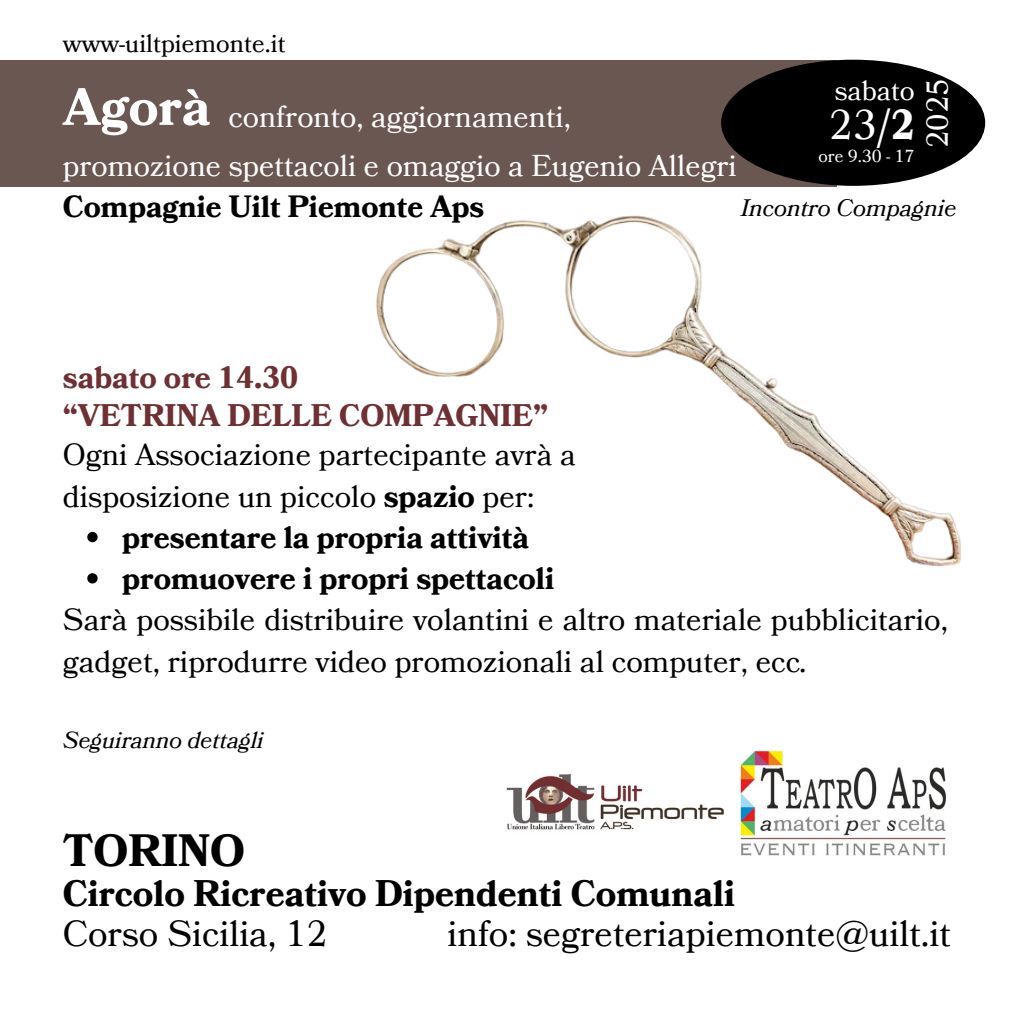
<style>
.page{position:relative;width:1013px;height:1013px;background:#fff}
.page>*{position:absolute;margin:0;border:0;box-sizing:border-box;transform-origin:0 0}
.t1{font:700 52.5px "Bookmania";color:#fefefe}
.t2{font:700 44.12px "Bookmania";color:#000}
.t3{font:41.25px "Bookmania";color:#fff}
.t4{font:700 36px/39.4px "Bookmania";color:#000}
.t5{font:36px "Bookmania";color:#000}
.t6{font:30.38px/39.4px "Bookmania";color:#000}
.t7{font:700 30.38px "Bookmania";color:#000}
.t8{font:30px/41.2px "Bookmania";color:#fefefe}
.t9{font:30px "Bookmania";color:#fff}
.t10{font:27.5px "Bookmania";color:#fff}
.t11{font:25px "Bookmania";color:#000}
.t12{font:italic 23.75px "Bookmania";color:#000}
.t13{font:italic 23.12px "Bookmania";color:#000}
.t14{font:17.25px "Bookmania";color:#fff}
.s1{font-weight:700;color:#000}
.s2{font-weight:700}
.s3{font-weight:700;color:#6e3032}
.s4{font-style:italic}
.s5{font-weight:400}
</style>
<div class="page">
<div style="left:0;top:60px;width:836px;height:126px;background:#6a5752"></div>
<div style="left:721px;top:60px;width:264px;height:126px;background:#000;border-radius:50%"></div>
<img style="left:506px;top:773px;width:219px;height:57px">
<img style="left:740px;top:751px;width:206px;height:105px">
<img style="left:350px;top:89px;width:634px;height:478px">
<svg style="left:87px;top:532px;width:11px;height:10px"></svg>
<svg style="left:87px;top:573px;width:11px;height:10px"></svg>
<h2 class="t11" style="left:63px;top:27px;width:224px">www-uiltpiemonte.it</h2>
<h2 class="t1" style="left:63px;top:72px;width:149px">Agorà</h2>
<h2 class="t8" style="left:63px;top:146px;width:675px">promozione spettacoli e omaggio a Eugenio Allegri<br><span class="s1">Compagnie Uilt Piemonte Aps</span></h2>
<h2 class="t10" style="left:834px;top:72px;width:82px">sabato</h2>
<h3 class="t3" style="left:829px;top:97px;width:87px">23<span class="s2">/2</span></h3>
<h2 class="t14" style="left:818px;top:144px;width:98px">ore 9.30 - 17</h2>
<p class="t9" style="left:917px;top:148px;width:71px;rotate:-90deg">2025</p>
<p class="t8" style="left:228px;top:97px;width:344px">confronto, aggiornamenti,</p>
<p class="t12" style="left:741px;top:192px;width:217px">Incontro Compagnie</p>
<h2 class="t6" style="left:63px;top:359px;width:514px"><span class="s3">sabato ore 14.30<br>“VETRINA DELLE COMPAGNIE”<br></span>Ogni Associazione partecipante avrà a disposizione un piccolo <span class="s2">spazio</span> per:</h2>
<p class="t7" style="left:122px;top:517px;width:408px">presentare la propria attività</p>
<p class="t7" style="left:122px;top:558px;width:433px">promuovere i propri spettacoli</p>
<p class="t6" style="left:63px;top:600px;width:886px;line-height:41.2px">Sarà possibile distribuire volantini e altro materiale pubblicitario, gadget, riprodurre video promozionali al computer, ecc<span class="s4">.</span></p>
<h1 class="t13" style="left:63px;top:724px;width:202px">Seguiranno dettagli</h1>
<p class="t2" style="left:63px;top:821px;width:183px">TORINO</p>
<p class="t4" style="left:63px;top:875px;width:673px">Circolo Ricreativo Dipendenti Comunali<br><span class="s5">Corso Sicilia, 12</span></p>
<p class="t5" style="left:447px;top:909px;width:505px">info: segreteriapiemonte@uilt.it</p>
</div>
